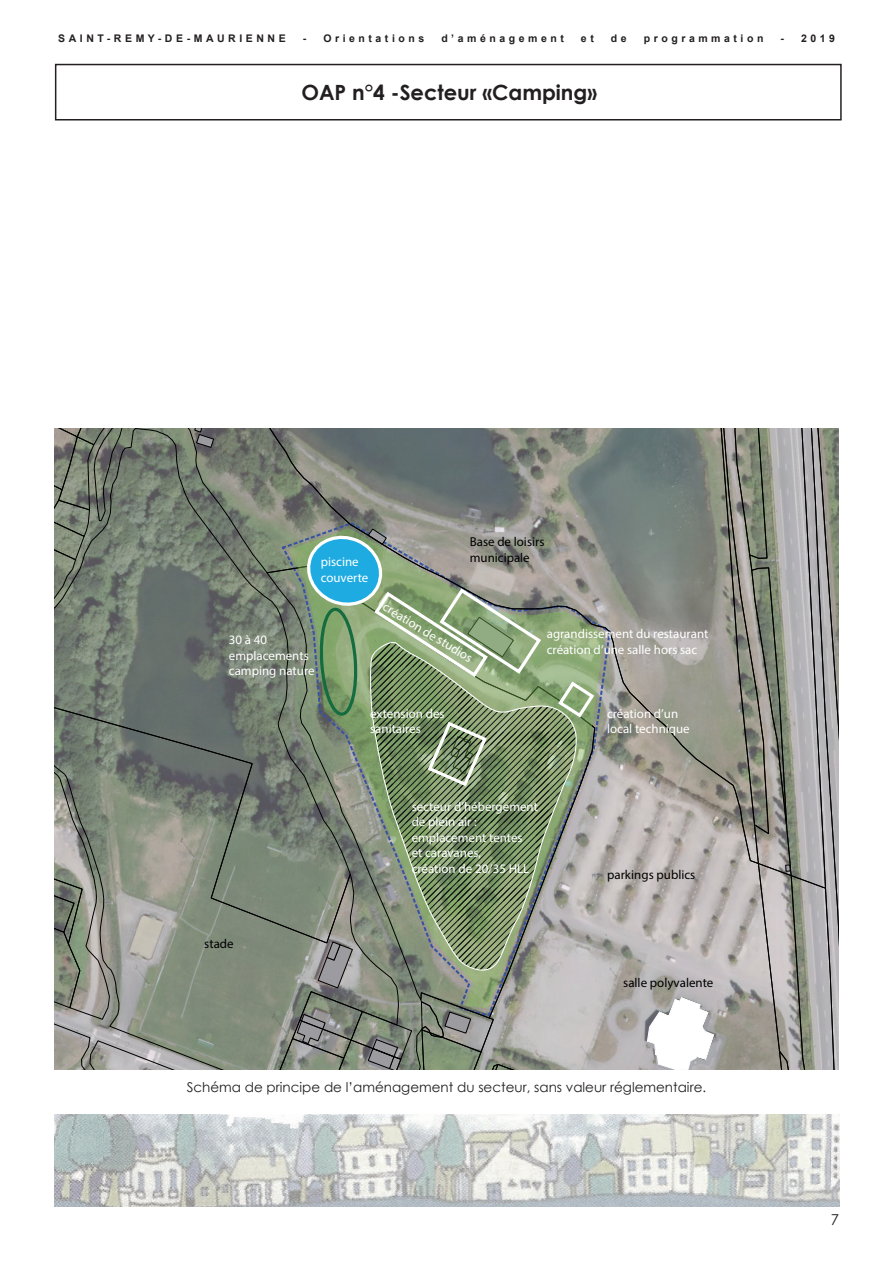
<style>
.page{position:relative;width:893px;height:1263px;background:#fff}
.page>*{position:absolute;margin:0;border:0;box-sizing:border-box;transform-origin:0 0}
.t1{font:700 21px "Century Gothic";color:#231f20}
.t2{font:15px "Century Gothic";color:#231f20}
.t3{font:13.5px "Century Gothic";color:#231f20}
.t4{font:700 12.9px/15.5px "Myriad Pro";color:#fff}
.t5{font:700 12.9px/15.5px "Myriad Pro";color:#000}
.t6{font:12.9px/15.5px "Myriad Pro";color:#fff}
.t7{font:700 10.5px "Arial";letter-spacing:.34em;color:#231f20}
</style>
<div class="page">
<img style="left:55px;top:1114px;width:785px;height:93px">
<svg style="left:350px;top:429px;width:296px;height:640px;background:#8e918d"></svg>
<div style="left:241px;top:943px;width:31px;height:126px;background:#828b7b"></div>
<svg style="left:241px;top:429px;width:109px;height:514px;background:#777f73"></svg>
<svg style="left:267px;top:566px;width:328px;height:452px;background:#788175"></svg>
<svg style="left:421px;top:1008px;width:125px;height:61px;background:#91968c"></svg>
<svg style="left:272px;top:941px;width:140px;height:128px;background:#7f847b"></svg>
<svg style="left:54px;top:429px;width:187px;height:640px;background:#7c8379"></svg>
<svg style="left:289px;top:528px;width:315px;height:480px;background:#8f9589"></svg>
<svg style="left:370px;top:638px;width:208px;height:335px;background:#808f73"></svg>
<svg style="left:556px;top:679px;width:40px;height:41px;background:#9eb68d"></svg>
<svg style="left:646px;top:429px;width:193px;height:640px;background:#9e9e99"></svg>
<svg style="left:304px;top:528px;width:239px;height:260px;background:#809a7f"></svg>
<div style="left:55px;top:64px;width:787px;height:56px;border:2px solid #231f20"></div>
<p class="t7" style="left:58px;top:31px;width:229px">SAINT-REMY-DE-MAURIENNE</p>
<p class="t7" style="left:303px;top:31px;width:123px">- Orientations</p>
<p class="t7" style="left:441px;top:31px;width:124px">d’aménagement</p>
<p class="t7" style="left:581px;top:31px;width:14px">e t</p>
<p class="t7" style="left:611px;top:31px;width:17px">d e</p>
<p class="t7" style="left:644px;top:31px;width:121px">programmation</p>
<p class="t7" style="left:780px;top:31px;width:56px">- 2019</p>
<h1 class="t1" style="left:301px;top:77px;width:297px">OAP n°4 -Secteur «Camping»</h1>
<p class="t4" style="left:321px;top:554px;width:49px">piscine couverte</p>
<p class="t6" style="left:229px;top:632px;width:87px">30 à 40 emplacements camping nature</p>
<p class="t5" style="left:470px;top:534px;width:76px">Base de loisirs municipale</p>
<p class="t4" style="left:388px;top:599px;width:104px;rotate:31deg">création de studios</p>
<p class="t4" style="left:547px;top:626px;width:163px">agrandissement du restaurant création d’une salle hors sac</p>
<p class="t5" style="left:204px;top:935px;width:31px">stade</p>
<p class="t4" style="left:370px;top:705px;width:76px">extension des sanitaires</p>
<p class="t4" style="left:412px;top:798px;width:128px">secteur d’hébergement de plein air : emplacement tentes<br>et caravanes,<br>création de 20/35 HLL</p>
<p class="t4" style="left:607px;top:705px;width:84px">création d’un local technique</p>
<p class="t5" style="left:607px;top:866px;width:90px">parkings publics</p>
<p class="t5" style="left:623px;top:975px;width:92px">salle polyvalente</p>
<p class="t3" style="left:187px;top:1078px;width:521px">Schéma de principe de l’aménagement du secteur, sans valeur réglementaire.</p>
<p class="t2" style="left:831px;top:1209px;width:10px">7</p>
</div>
